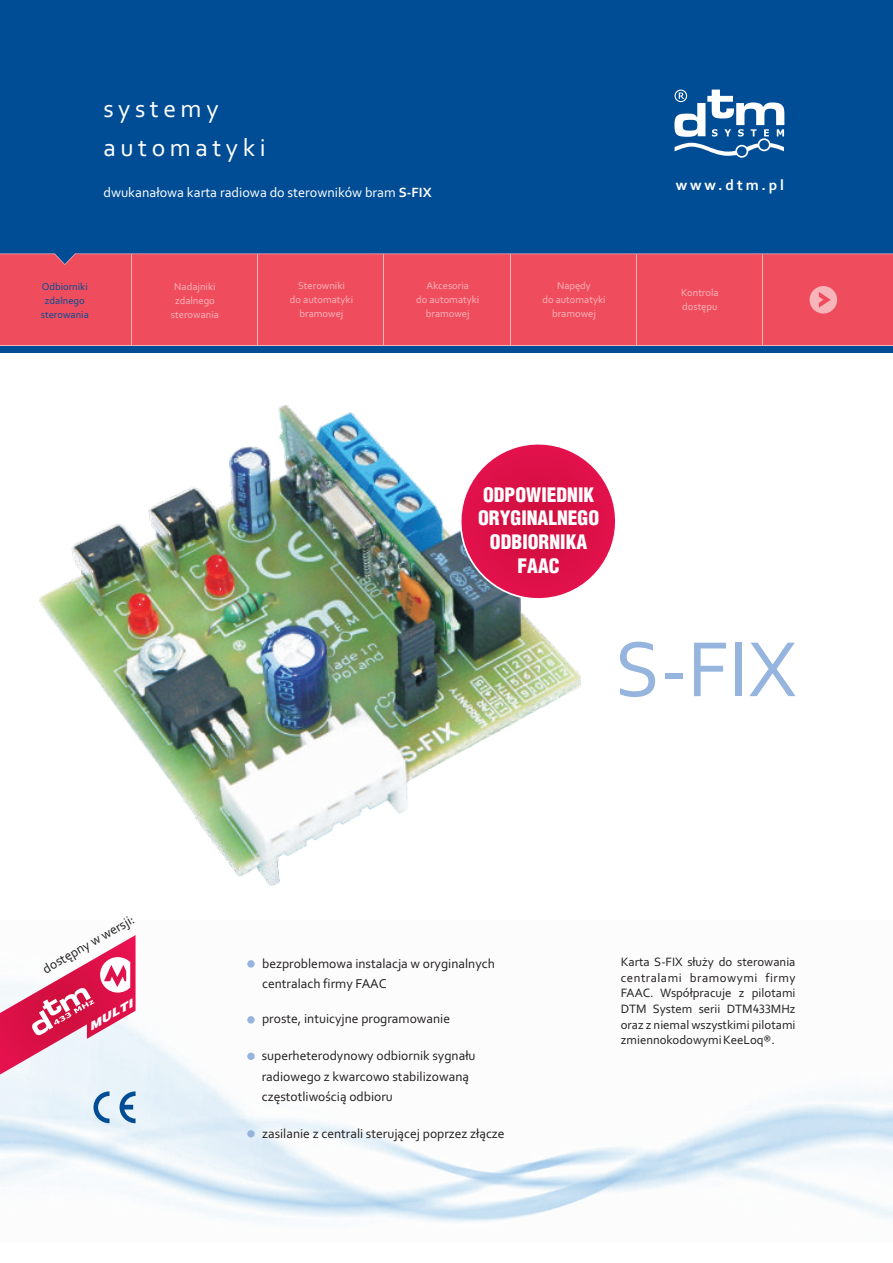
<style>
.page{position:relative;width:893px;height:1263px;background:#fff}
.page>*{position:absolute;margin:0;border:0;box-sizing:border-box;transform-origin:0 0}
.t1{font:81.75px "Corbel";color:#95b5de}
.t2{font:25.5px/38.2px "Corbel";letter-spacing:.18em;color:#fff}
.t3{font:19.35px/23.9px "Arial";color:#fff;text-align:center}
.t4{font:700 15.3px "Corbel";letter-spacing:.19em;color:#fff}
.t5{font:14.1px "Corebal";color:#fff}
.t6{font:13.5px/20.5px "Corebal";color:#231f20}
.t7{font:13.5px "Corbel";color:#231f20}
.t8{font:12.75px/15.6px "Corebal";color:#231f20;text-align:justify}
.t9{font:10.5px/13.8px "Corbel";color:#f8b5b9;text-align:center}
.t10{font:10.5px/13.8px "Corbel";color:#014d95;text-align:center}
.t11{font:italic 10.35px "Arial";color:#fff;scale:1.33 1}
.s1{font-weight:700}
</style>
<div class="page">
<div style="left:247px;top:960px;width:8px;height:8px;background:#95b5de;border-radius:50%"></div>
<div style="left:247px;top:1016px;width:8px;height:7px;background:#95b5de;border-radius:50%"></div>
<div style="left:247px;top:1052px;width:8px;height:8px;background:#95b5de;border-radius:50%"></div>
<svg style="left:93px;top:1091px;width:17px;height:32px"></svg>
<svg style="left:120px;top:1091px;width:16px;height:32px"></svg>
<svg style="left:0;top:935px;width:136px;height:147px"></svg>
<div style="left:247px;top:1130px;width:8px;height:7px;background:#95b5de;border-radius:50%"></div>
<div style="left:0;top:0;width:893px;height:353px;background:#014d95"></div>
<svg style="left:674px;top:90px;width:110px;height:68px"></svg>
<div style="left:0;top:265px;width:893px;height:80px;background:#ef4d5e"></div>
<svg style="left:810px;top:286px;width:27px;height:28px"></svg>
<hr style="left:131px;top:254px;width:1px;height:92px;background:#f8b5b9">
<hr style="left:257px;top:254px;width:1px;height:92px;background:#f8b5b9">
<hr style="left:383px;top:254px;width:1px;height:92px;background:#f8b5b9">
<hr style="left:510px;top:254px;width:1px;height:92px;background:#f8b5b9">
<hr style="left:636px;top:254px;width:1px;height:92px;background:#f8b5b9">
<hr style="left:762px;top:254px;width:1px;height:92px;background:#f8b5b9">
<svg style="left:0;top:253px;width:893px;height:12px;background:#e45366"></svg>
<hr style="left:0;top:345px;width:893px;height:1px;background:#f8b5b9">
<img style="left:40px;top:406px;width:541px;height:479px">
<svg style="left:449px;top:436px;width:167px;height:175px"></svg>
<h2 class="t2" style="left:103px;top:92px;width:164px">systemy automatyki</h2>
<p class="t5" style="left:103px;top:186px;width:330px">dwukana³owa karta radiowa do sterowników bram <span class="s1">S-FIX</span></p>
<p class="t4" style="left:676px;top:179px;width:110px">www.dtm.pl</p>
<p class="t10" style="left:41px;top:280px;width:49px">Odbiorniki zdalnego sterowania</p>
<p class="t9" style="left:171px;top:280px;width:49px">Nadajniki zdalnego sterowania</p>
<p class="t9" style="left:290px;top:279px;width:65px">Sterowniki<br>do automatyki bramowej</p>
<p class="t9" style="left:416px;top:279px;width:65px">Akcesoria<br>do automatyki bramowej</p>
<p class="t9" style="left:542px;top:279px;width:65px">Napêdy<br>do automatyki bramowej</p>
<p class="t9" style="left:681px;top:286px;width:39px;text-align:left">Kontrola dostêpu</p>
<p class="t7" style="left:41px;top:965px;width:105px;rotate:-30deg">dostêpny w wersji:</p>
<p class="t11" style="left:86px;top:1022px;width:39px;rotate:-30deg">MULTI</p>
<h3 class="t3" style="left:478px;top:482px;width:123px">ODPOWIEDNIK<br>ORYGINALNEGO<br>ODBIORNIKA<br>FAAC</h3>
<h1 class="t1" style="left:615px;top:635px;width:183px">S-FIX</h1>
<p class="t6" style="left:262px;top:954px;width:234px">bezproblemowa instalacja w oryginalnych centralach firmy FAAC</p>
<p class="t6" style="left:262px;top:1010px;width:190px">proste, intuicyjne programowanie</p>
<p class="t6" style="left:262px;top:1046px;width:215px">superheterodynowy odbiornik sygna³u radiowego z kwarcowo stabilizowan¹ czêstotliwoœci¹ odbioru</p>
<p class="t6" style="left:262px;top:1124px;width:244px">zasilanie z centrali steruj¹cej poprzez z³¹cze</p>
<p class="t8" style="left:621px;top:955px;width:176px">Karta S-FIX s³u¿y do sterowania centralami bramowymi firmy FAAC. Wspó³pracuje z pilotami DTM System serii DTM433MHz oraz z niemal wszystkimi pilotami zmiennokodowymi KeeLoq®.</p>
</div>
